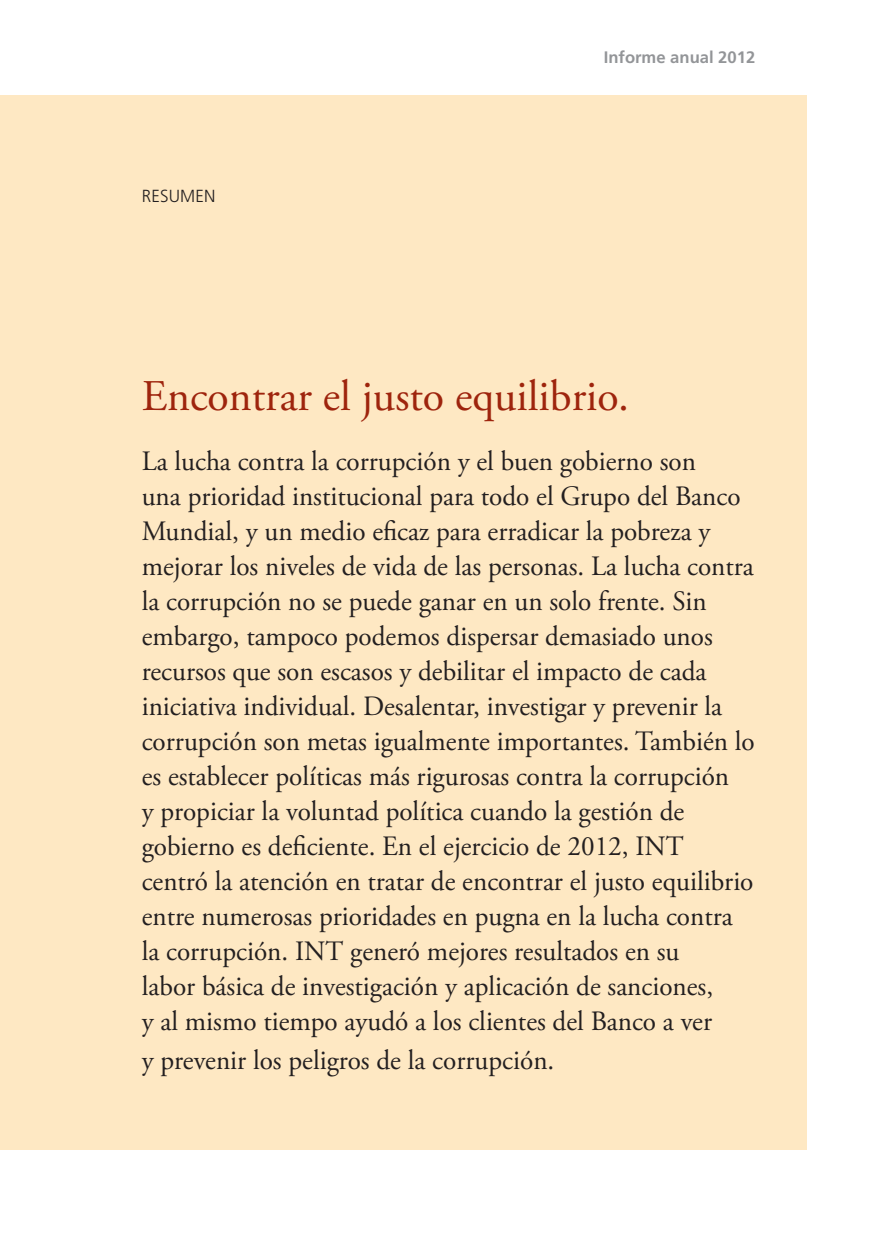
<style>
.page{position:relative;width:882px;height:1260px;background:#fff}
.page>*{position:absolute;margin:0;border:0;box-sizing:border-box;transform-origin:0 0}
.t1{font:43.75px "Adobe Garamond Pro";color:#9e240d}
.t2{font:28px/35px "Adobe Garamond Pro";color:#231f20}
.t3{font:300 17.5px "Frutiger LT Std";letter-spacing:.01em;color:#231f20}
.t4{font:700 16.62px "Frutiger LT Std";color:#939598}
</style>
<div class="page">
<div style="left:0;top:95px;width:807px;height:1055px;background:#fee8c3"></div>
<p class="t3" style="left:142px;top:186px;width:75px">RESUMEN</p>
<p class="t4" style="left:604px;top:48px;width:153px">Informe anual 2012</p>
<h1 class="t1" style="left:142px;top:370px;width:489px">Encontrar el justo equilibrio.</h1>
<p class="t2" style="left:142px;top:445px;width:614px">La lucha contra la corrupción y el buen gobierno son<br>una prioridad institucional para todo el Grupo del Banco Mundial, y un medio eficaz para erradicar la pobreza y mejorar los niveles de vida de las personas. La lucha contra la corrupción no se puede ganar en un solo frente. Sin embargo, tampoco podemos dispersar demasiado unos recursos que son escasos y debilitar el impacto de cada iniciativa individual. Desalentar, investigar y prevenir la corrupción son metas igualmente importantes. También lo es establecer políticas más rigurosas contra la corrupción<br>y propiciar la voluntad política cuando la gestión de gobierno es deficiente. En el ejercicio de 2012, INT centró la atención en tratar de encontrar el justo equilibrio entre numerosas prioridades en pugna en la lucha contra la corrupción. INT generó mejores resultados en su<br>labor básica de investigación y aplicación de sanciones,<br>y al mismo tiempo ayudó a los clientes del Banco a ver</p>
<p class="t2" style="left:142px;top:1044px;width:414px">y prevenir los peligros de la corrupción.</p>
</div>
